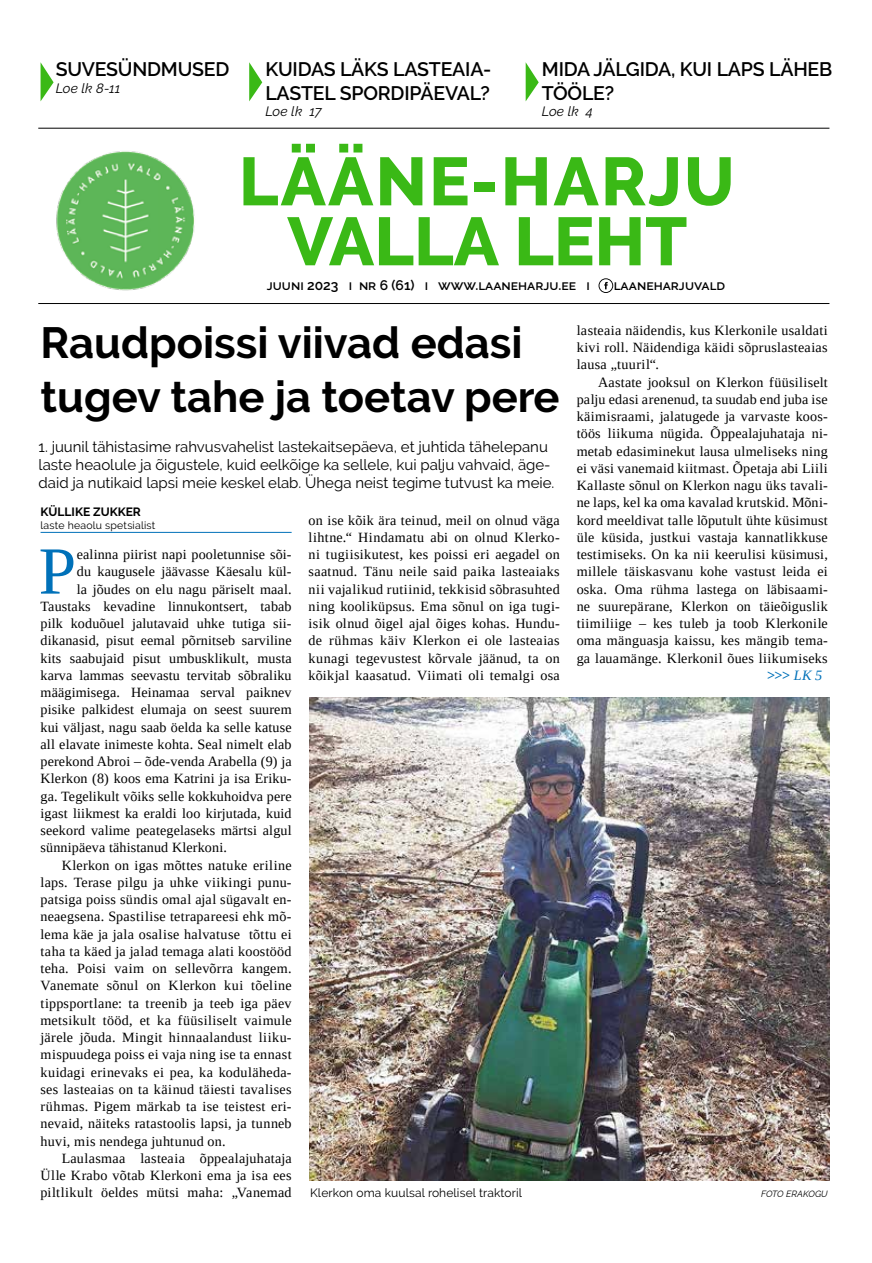
<style>
.page{position:relative;width:872px;height:1263px;background:#fff}
.page>*{position:absolute;margin:0;border:0;box-sizing:border-box;transform-origin:0 0}
.t1{font:800 67.8px/60px "Raleway";letter-spacing:.03em;color:#3ab916;text-align:center}
.t2{font:67.5px "Tinos";color:#0071b9}
.t3{font:700 43.5px/54px "Raleway";color:#000}
.t4{font:600 19.5px/23.4px "Raleway";letter-spacing:-.01em;color:#000}
.t5{font:15px/18px "Raleway";color:#000}
.t6{font:700 14.25px "Tinos";color:#0071b9}
.t7{font:14.1px/17.2px "Tinos";letter-spacing:.01em;color:#000;text-align:justify}
.t8{font:600 13.8px "Raleway";letter-spacing:.015em;color:#000}
.t9{font:italic 13.5px "Raleway";letter-spacing:.01em;color:#000}
.t10{font:12px "Raleway";letter-spacing:.01em;color:#000}
.t11{font:700 12px "Raleway";color:#000}
.t12{font:10.5px "Raleway";letter-spacing:.02em;color:#000}
.t13{font:italic 9px "Raleway";color:#000}
.s1{font-weight:400;font-style:italic}
</style>
<div class="page">
<img style="left:56px;top:151px;width:139px;height:140px">
<svg style="left:598px;top:278px;width:15px;height:15px"></svg>
<hr style="left:38px;top:303px;width:791px;height:1px;background:#000">
<hr style="left:38px;top:128px;width:791px;height:1px;background:#000">
<svg style="left:41px;top:63px;width:13px;height:38px"></svg>
<svg style="left:249px;top:62px;width:13px;height:39px"></svg>
<svg style="left:525px;top:62px;width:14px;height:39px"></svg>
<hr style="left:41px;top:532px;width:251px;height:1px;background:#0071b9">
<img style="left:309px;top:697px;width:520px;height:483px">
<h3 class="t4" style="left:56px;top:58px;width:175px">SUVESÜNDMUSED</h3>
<p class="t9" style="left:56px;top:80px;width:66px">Loe lk 8-11</p>
<h3 class="t4" style="left:265px;top:58px;width:227px">KUIDAS LÄKS LASTEAIA-<br>LASTEL SPORDIPÄEVAL?</h3>
<p class="t9" style="left:265px;top:103px;width:58px">Loe lk 17</p>
<h3 class="t4" style="left:542px;top:58px;width:292px">MIDA JÄLGIDA, KUI LAPS LÄHEB<br>TÖÖLE?</h3>
<p class="t9" style="left:542px;top:103px;width:53px">Loe lk 4</p>
<h1 class="t1" style="left:239px;top:152px;width:497px">LÄÄNE-HARJU<br>VALLA LEHT</h1>
<p class="t8" style="left:267px;top:277px;width:324px">juuni 2023 i nr 6 (61) i www.laaneharju.ee i</p>
<p class="t8" style="left:614px;top:277px;width:113px">laaneharjuvald</p>
<p class="t7" style="left:577px;top:321px;width:252px">lasteaia näidendis, kus Klerkonile usaldati kivi roll. Näidendiga käidi sõpruslasteaias lausa „tuuril“.</p>
<p class="t7" style="left:577px;top:373px;width:253px;text-indent:21px">Aastate jooksul on Klerkon füüsiliselt palju edasi arenenud, ta suudab end juba ise käimisraami, jalatugede ja varvaste koos&shy;töös liikuma nügida. Õppealajuhataja ni&shy;metab edasiminekut lausa ulmeliseks ning ei väsi vanemaid kiitmast. Õpetaja abi Liili Kallaste sõnul on Klerkon nagu üks tavali&shy;ne laps, kel ka oma kavalad krutskid. Mõni&shy;kord meeldivat talle lõputult ühte küsimust üle küsida, justkui vastaja kannatlikkuse testimiseks. On ka nii keerulisi küsimusi, millele täiskasvanu kohe vastust leida ei oska. Oma rühma lastega on läbisaami&shy;ne suurepärane, Klerkon on täieõiguslik tiimiliige – kes tuleb ja toob Klerkonile oma mänguasja kaissu, kes mängib tema&shy;ga lauamänge. Klerkonil õues liikumiseks</p>
<h3 class="t3" style="left:41px;top:316px;width:520px">Raudpoissi viivad edasi tugev tahe ja toetav pere</h3>
<p class="t5" style="left:39px;top:438px;width:517px">1. juunil tähistasime rahvusvahelist lastekaitsepäeva, et juhtida tähelepanu laste heaolule ja õigustele, kuid eelkõige ka sellele, kui palju vahvaid, äge&shy;daid ja nutikaid lapsi meie keskel elab. Ühega neist tegime tutvust ka meie.</p>
<p class="t11" style="left:41px;top:505px;width:102px">KÜLLIKE ZUKKER</p>
<p class="t12" style="left:41px;top:519px;width:116px">laste heaolu spetsialist</p>
<h2 class="t2" style="left:39px;top:527px;width:39px">P</h2>
<p class="t7" style="left:77px;top:546px;width:216px">ealinna piirist napi pooletunnise sõi-</p>
<p class="t7" style="left:309px;top:511px;width:253px">on ise kõik ära teinud, meil on olnud väga lihtne.“ Hindamatu abi on olnud Klerko&shy;ni tugiisikutest, kes poissi eri aegadel on saatnud. Tänu neile said paika lasteaiaks nii vajalikud rutiinid, tekkisid sõbrasuhted ning kooliküpsus. Ema sõnul on iga tugi&shy;isik olnud õigel ajal õiges kohas. Hundu&shy;de rühmas käiv Klerkon ei ole lasteaias kunagi tegevustest kõrvale jäänud, ta on kõikjal kaasatud. Viimati oli temalgi osa</p>
<p class="t7" style="left:77px;top:563px;width:216px">du kaugusele jäävasse Käesalu kül-</p>
<p class="t7" style="left:77px;top:580px;width:216px">la jõudes on elu nagu päriselt maal.</p>
<p class="t7" style="left:41px;top:597px;width:253px">Taustaks kevadine linnukontsert, tabab</p>
<p class="t7" style="left:41px;top:615px;width:252px">pilk koduõuel jalutavaid uhke tutiga sii-</p>
<p class="t7" style="left:41px;top:632px;width:253px">dikanasid, pisut eemal põrnitseb sarviline</p>
<p class="t7" style="left:41px;top:649px;width:253px">kits saabujaid pisut umbusklikult, musta</p>
<p class="t7" style="left:41px;top:666px;width:253px">karva lammas seevastu tervitab sõbraliku</p>
<p class="t7" style="left:41px;top:684px;width:253px">määgimisega. Heinamaa serval paiknev</p>
<p class="t7" style="left:41px;top:701px;width:253px">pisike palkidest elumaja on seest suurem</p>
<p class="t7" style="left:41px;top:718px;width:253px">kui väljast, nagu saab öelda ka selle katuse</p>
<p class="t7" style="left:41px;top:735px;width:253px">all elavate inimeste kohta. Seal nimelt elab</p>
<p class="t7" style="left:41px;top:753px;width:253px">perekond Abroi – õde-venda Arabella (9) ja</p>
<p class="t7" style="left:41px;top:770px;width:252px">Klerkon (8) koos ema Katrini ja isa Eriku-</p>
<p class="t7" style="left:41px;top:787px;width:253px">ga. Tegelikult võiks selle kokkuhoidva pere</p>
<p class="t7" style="left:41px;top:804px;width:253px">igast liikmest ka eraldi loo kirjutada, kuid</p>
<p class="t7" style="left:41px;top:822px;width:253px">seekord valime peategelaseks märtsi algul</p>
<p class="t7" style="left:41px;top:839px;width:188px">sünnipäeva tähistanud Klerkoni.</p>
<p class="t7" style="left:62px;top:856px;width:231px">Klerkon on igas mõttes natuke eriline</p>
<p class="t7" style="left:41px;top:873px;width:252px">laps. Terase pilgu ja uhke viikingi punu-</p>
<p class="t7" style="left:41px;top:891px;width:252px">patsiga poiss sündis omal ajal sügavalt en-</p>
<p class="t7" style="left:41px;top:908px;width:252px">neaegsena. Spastilise tetrapareesi ehk mõ-</p>
<p class="t7" style="left:41px;top:925px;width:253px">lema käe ja jala osalise halvatuse tõttu ei</p>
<p class="t7" style="left:41px;top:942px;width:252px">taha ta käed ja jalad temaga alati koostööd</p>
<p class="t7" style="left:41px;top:960px;width:253px">teha. Poisi vaim on sellevõrra kangem.</p>
<p class="t7" style="left:41px;top:977px;width:252px">Vanemate sõnul on Klerkon kui tõeline</p>
<p class="t7" style="left:41px;top:994px;width:253px">tippsportlane: ta treenib ja teeb iga päev</p>
<p class="t7" style="left:41px;top:1011px;width:252px">metsikult tööd, et ka füüsiliselt vaimule</p>
<p class="t7" style="left:41px;top:1029px;width:252px">järele jõuda. Mingit hinnaalandust liiku-</p>
<p class="t7" style="left:41px;top:1046px;width:252px">mispuudega poiss ei vaja ning ise ta ennast</p>
<p class="t7" style="left:41px;top:1063px;width:252px">kuidagi erinevaks ei pea, ka koduläheda-</p>
<p class="t7" style="left:41px;top:1080px;width:252px">ses lasteaias on ta käinud täiesti tavalises</p>
<p class="t7" style="left:41px;top:1098px;width:252px">rühmas. Pigem märkab ta ise teistest eri-</p>
<p class="t7" style="left:41px;top:1115px;width:253px">nevaid, näiteks ratastoolis lapsi, ja tunneb</p>
<p class="t7" style="left:41px;top:1132px;width:187px">huvi, mis nendega juhtunud on.</p>
<p class="t7" style="left:62px;top:1149px;width:231px">Laulasmaa lasteaia õppealajuhataja</p>
<p class="t7" style="left:41px;top:1167px;width:252px">Ülle Krabo võtab Klerkoni ema ja isa ees</p>
<p class="t7" style="left:41px;top:1184px;width:252px">piltlikult öeldes mütsi maha: „Vanemad</p>
<p class="t6" style="left:767px;top:665px;width:57px">˃˃˃ <span class="s1">LK 5</span></p>
<p class="t10" style="left:310px;top:1186px;width:213px">Klerkon oma kuulsal rohelisel traktoril</p>
<p class="t13" style="left:761px;top:1189px;width:68px">FOTO ERAKOGU</p>
</div>
